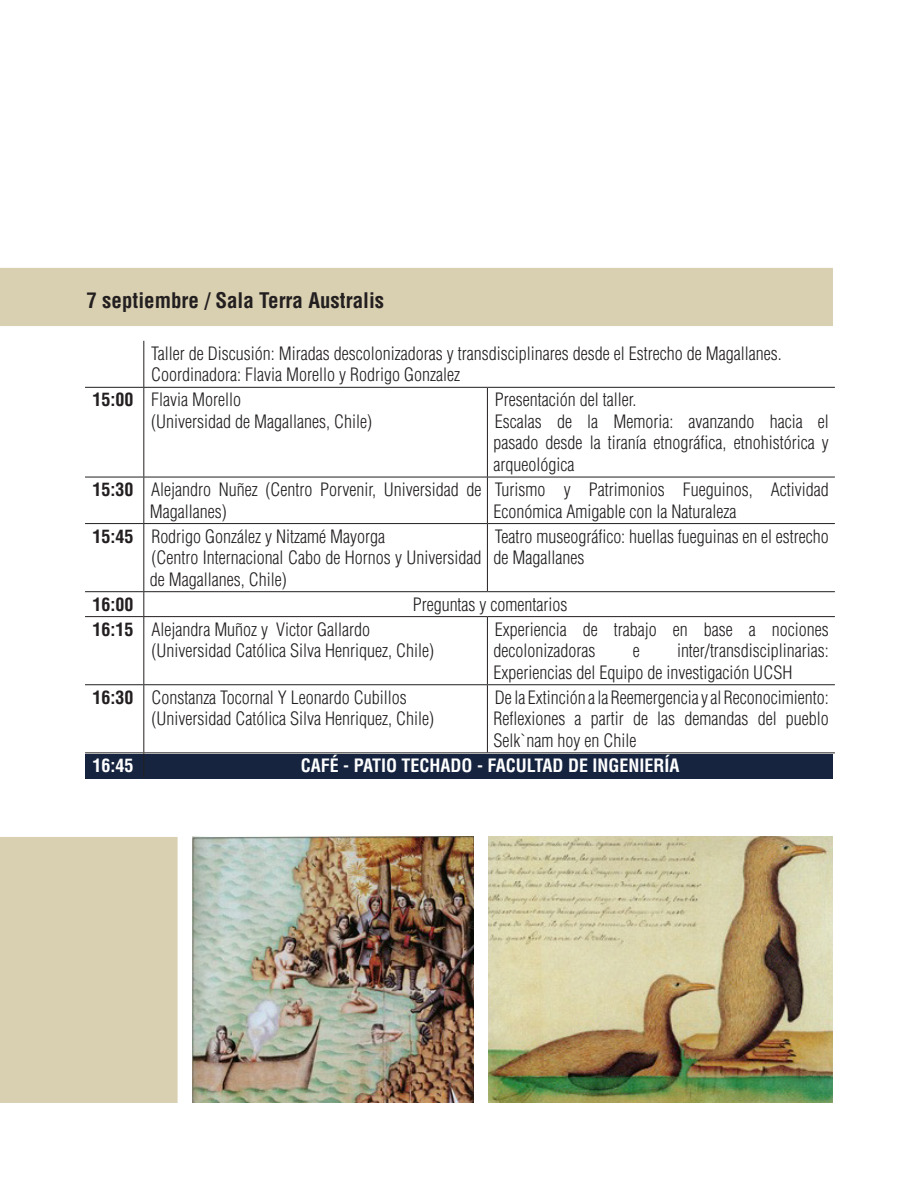
<style>
.page{position:relative;width:918px;height:1188px;background:#fff}
.page>*{position:absolute;margin:0;border:0;box-sizing:border-box;transform-origin:0 0}
.t1{font:700 condensed 21px "Helvetica LT Std";color:#231f20}
.t2{font:300 condensed 18px/21.6px "Helvetica LT Std";color:#231f20}
.t3{font:700 condensed 18px "Helvetica LT Std";color:#fff}
.t4{font:700 condensed 18px "Helvetica LT Std";color:#231f20}
</style>
<div class="page">
<div style="left:85px;top:754px;width:748px;height:24px;background:#162440"></div>
<div style="left:1px;top:269px;width:831px;height:56px;background:#d9d0b1"></div>
<div style="left:0;top:268px;width:833px;height:58px;border:2px solid #d9d0b1"></div>
<hr style="left:143px;top:341px;width:1px;height:46px;background:#231f20">
<hr style="left:85px;top:387px;width:59px;height:1px;background:#231f20">
<hr style="left:144px;top:387px;width:343px;height:1px;background:#231f20">
<hr style="left:143px;top:388px;width:1px;height:89px;background:#231f20">
<hr style="left:487px;top:387px;width:348px;height:1px;background:#231f20">
<hr style="left:487px;top:388px;width:1px;height:89px;background:#231f20">
<hr style="left:85px;top:477px;width:59px;height:1px;background:#231f20">
<hr style="left:144px;top:477px;width:343px;height:1px;background:#231f20">
<hr style="left:143px;top:477px;width:1px;height:46px;background:#231f20">
<hr style="left:487px;top:477px;width:348px;height:1px;background:#231f20">
<hr style="left:487px;top:477px;width:1px;height:46px;background:#231f20">
<hr style="left:85px;top:523px;width:59px;height:1px;background:#231f20">
<hr style="left:144px;top:523px;width:343px;height:1px;background:#231f20">
<hr style="left:143px;top:524px;width:1px;height:67px;background:#231f20">
<hr style="left:487px;top:523px;width:348px;height:1px;background:#231f20">
<hr style="left:487px;top:524px;width:1px;height:67px;background:#231f20">
<hr style="left:85px;top:591px;width:59px;height:1px;background:#231f20">
<hr style="left:144px;top:591px;width:343px;height:1px;background:#231f20">
<svg style="left:143px;top:592px;width:1px;height:24px"></svg>
<hr style="left:487px;top:591px;width:348px;height:1px;background:#231f20">
<hr style="left:85px;top:616px;width:59px;height:1px;background:#231f20">
<hr style="left:144px;top:616px;width:343px;height:1px;background:#231f20">
<hr style="left:143px;top:617px;width:1px;height:67px;background:#231f20">
<hr style="left:487px;top:616px;width:348px;height:1px;background:#231f20">
<hr style="left:487px;top:617px;width:1px;height:67px;background:#231f20">
<hr style="left:85px;top:684px;width:59px;height:1px;background:#231f20">
<hr style="left:144px;top:684px;width:343px;height:1px;background:#231f20">
<hr style="left:143px;top:685px;width:1px;height:67px;background:#231f20">
<hr style="left:487px;top:684px;width:348px;height:1px;background:#231f20">
<hr style="left:487px;top:685px;width:1px;height:67px;background:#231f20">
<hr style="left:85px;top:752px;width:59px;height:1px;background:#231f20">
<hr style="left:144px;top:752px;width:343px;height:1px;background:#231f20">
<svg style="left:143px;top:753px;width:1px;height:25px"></svg>
<hr style="left:487px;top:752px;width:348px;height:1px;background:#231f20">
<img style="left:192px;top:837px;width:282px;height:266px">
<img style="left:488px;top:837px;width:345px;height:266px">
<div style="left:0;top:837px;width:178px;height:266px;background:#d9d0b1"></div>
<p class="t1" style="left:87px;top:287px;width:299px">7 septiembre / Sala Terra Australis</p>
<p class="t2" style="left:151px;top:342px;width:632px">Taller de Discusión: Miradas descolonizadoras y transdisciplinares desde el Estrecho de Magallanes.</p>
<p class="t2" style="left:151px;top:364px;width:310px">Coordinadora: Flavia Morello y Rodrigo Gonzalez</p>
<p class="t4" style="left:93px;top:388px;width:43px">15:00</p>
<p class="t2" style="left:151px;top:389px;width:91px">Flavia Morello</p>
<p class="t2" style="left:151px;top:410px;width:222px">(Universidad de Magallanes, Chile)</p>
<p class="t2" style="left:495px;top:389px;width:143px">Presentación del taller.</p>
<p class="t2" style="left:493px;top:410px;width:337px;text-align:justify">Escalas de la Memoria: avanzando hacia el pasado desde la tiranía etnográfica, etnohistórica y arqueológica</p>
<p class="t4" style="left:93px;top:478px;width:43px">15:30</p>
<p class="t2" style="left:150px;top:479px;width:333px">Alejandro Nuñez (Centro Porvenir, Universidad de<br>Magallanes)</p>
<p class="t2" style="left:493px;top:479px;width:337px">Turismo y Patrimonios Fueguinos, Actividad<br>Económica Amigable con la Naturaleza</p>
<p class="t4" style="left:93px;top:525px;width:43px">15:45</p>
<p class="t2" style="left:151px;top:525px;width:235px">Rodrigo González y Nitzamé Mayorga</p>
<p class="t2" style="left:150px;top:547px;width:333px">(Centro Internacional Cabo de Hornos y Universidad de Magallanes, Chile)</p>
<p class="t2" style="left:493px;top:525px;width:337px">Teatro museográfico: huellas fueguinas en el estrecho de Magallanes</p>
<p class="t4" style="left:93px;top:593px;width:43px">16:00</p>
<p class="t2" style="left:413px;top:593px;width:156px">Preguntas y comentarios</p>
<p class="t4" style="left:93px;top:618px;width:43px">16:15</p>
<p class="t2" style="left:151px;top:618px;width:220px">Alejandra Muñoz y Victor Gallardo</p>
<p class="t2" style="left:151px;top:640px;width:284px">(Universidad Católica Silva Henriquez, Chile)</p>
<p class="t2" style="left:493px;top:618px;width:337px">Experiencia de trabajo en base a nociones decolonizadoras</p>
<p class="t2" style="left:493px;top:640px;width:337px;text-indent:184px">inter/transdisciplinarias:<br>Experiencias del Equipo de investigación UCSH</p>
<p class="t2" style="left:633px;top:640px;width:9px">e</p>
<p class="t4" style="left:93px;top:686px;width:43px">16:30</p>
<p class="t2" style="left:151px;top:686px;width:257px">Constanza Tocornal Y Leonardo Cubillos</p>
<p class="t2" style="left:151px;top:708px;width:284px">(Universidad Católica Silva Henriquez, Chile)</p>
<p class="t2" style="left:493px;top:686px;width:337px;text-align:justify">De la Extinción a la Reemergencia y al Reconocimiento:<br>Reflexiones a partir de las demandas del pueblo Selk`nam hoy en Chile</p>
<p class="t3" style="left:93px;top:754px;width:43px">16:45</p>
<p class="t3" style="left:301px;top:754px;width:380px">CAFÉ - PATIO TECHADO - FACULTAD DE INGENIERÍA</p>
</div>
